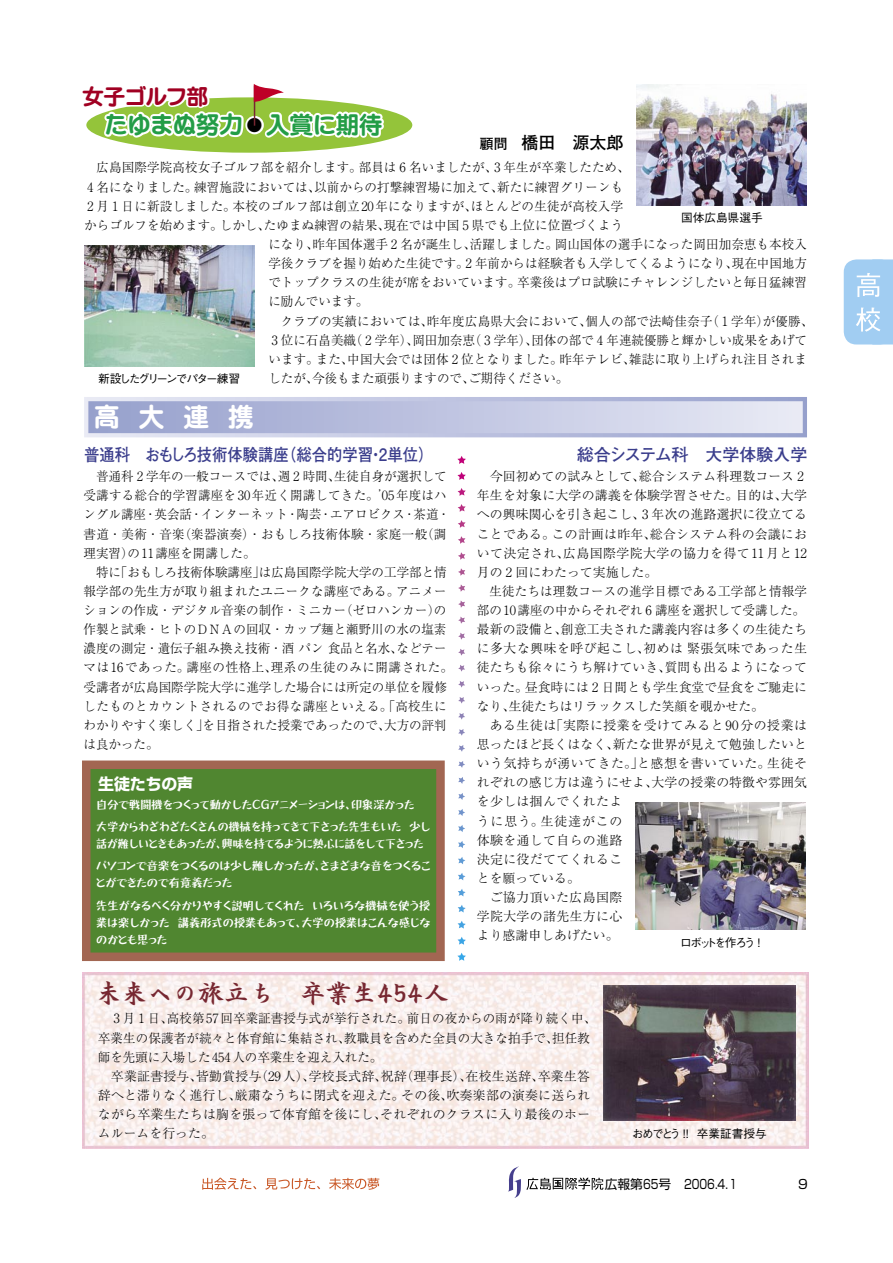
<style>
.page{position:relative;width:893px;height:1263px;background:#fff}
.page>*{position:absolute;margin:0;border:0;box-sizing:border-box;transform-origin:0 0}
.t1{font:700 25.5px "AS Kai Sho";color:#772731}
.t2{font:25.5px "FGP Maru Gothic Ca U";color:#fff}
.t3{font:23.4px "FGP Maru Gothic Ca U";color:#239d46}
.t4{font:21.3px "FGP Maru Gothic Ca U";color:#a00022}
.t5{font:700 16.95px "Futo Go B101 Pro";color:#3a3d8c;scale:.9 1}
.t6{font:700 16.95px "Futo Go B101 Pro";color:#3a3d8c}
.t7{font:700 16.95px "Futo Go B101 Pro";color:#000}
.t8{font:700 15.9px "Shin Go Pro";letter-spacing:-.01em;color:#fff}
.t9{font:300 12.75px/19.2px "Ryumin Pro";letter-spacing:.01em;color:#000}
.t10{font:12.75px "Shin Go Pro";color:#000}
.t11{font:500 11.7px "Gothic BBB Pro";color:#000}
.t12{font:500 11.7px "Gothic BBB Pro";letter-spacing:-.165em;color:#000}
.t13{font:500 11.7px "Gothic BBB Pro";letter-spacing:-.22em;color:#000}
.t14{font:11.1px/22.4px "FGP Takaboy 21 B";letter-spacing:.005em;color:#fff}
.s1{font-family:"Shin Go Pro";color:#000}
.s2{font-size:13.8px}
</style>
<div class="page">
<svg style="left:508px;top:1166px;width:96px;height:32px"></svg>
<svg style="left:202px;top:1178px;width:177px;height:12px"></svg>
<svg style="left:844px;top:259px;width:49px;height:85px;background:#acd2f3"></svg>
<img style="left:83px;top:972px;width:726px;height:177px">
<img style="left:604px;top:985px;width:191px;height:135px">
<img style="left:637px;top:84px;width:170px;height:122px">
<img style="left:84px;top:246px;width:171px;height:121px">
<div style="left:86px;top:97px;width:326px;height:56px;background:#94c43a;border-radius:50%"></div>
<svg style="left:86px;top:97px;width:160px;height:56px"></svg>
<div style="left:245px;top:116px;width:19px;height:18px;border:4px solid #fff;border-radius:50%"></div>
<svg style="left:253px;top:84px;width:133px;height:58px"></svg>
<div style="left:82px;top:760px;width:363px;height:201px;border:17px solid #a26652"></div>
<div style="left:90px;top:769px;width:346px;height:183px;background:#508630"></div>
<img style="left:635px;top:802px;width:170px;height:128px">
<svg style="left:457px;top:456px;width:9px;height:8px"></svg>
<svg style="left:457px;top:472px;width:9px;height:8px"></svg>
<svg style="left:458px;top:488px;width:8px;height:8px"></svg>
<svg style="left:458px;top:504px;width:8px;height:8px"></svg>
<svg style="left:458px;top:520px;width:8px;height:8px"></svg>
<svg style="left:458px;top:536px;width:7px;height:8px"></svg>
<svg style="left:458px;top:552px;width:7px;height:8px"></svg>
<svg style="left:458px;top:568px;width:7px;height:8px"></svg>
<svg style="left:458px;top:584px;width:7px;height:8px"></svg>
<svg style="left:458px;top:600px;width:7px;height:8px"></svg>
<svg style="left:458px;top:617px;width:7px;height:7px"></svg>
<svg style="left:458px;top:633px;width:7px;height:7px"></svg>
<svg style="left:458px;top:649px;width:7px;height:7px"></svg>
<svg style="left:458px;top:665px;width:7px;height:7px"></svg>
<svg style="left:458px;top:681px;width:7px;height:6px"></svg>
<svg style="left:458px;top:697px;width:7px;height:6px"></svg>
<svg style="left:458px;top:713px;width:7px;height:6px"></svg>
<svg style="left:458px;top:729px;width:7px;height:7px"></svg>
<svg style="left:458px;top:745px;width:7px;height:7px"></svg>
<svg style="left:458px;top:761px;width:7px;height:7px"></svg>
<svg style="left:458px;top:777px;width:7px;height:7px"></svg>
<svg style="left:458px;top:793px;width:7px;height:7px"></svg>
<svg style="left:458px;top:809px;width:7px;height:7px"></svg>
<svg style="left:458px;top:825px;width:7px;height:7px"></svg>
<svg style="left:458px;top:841px;width:7px;height:7px"></svg>
<svg style="left:458px;top:857px;width:7px;height:7px"></svg>
<svg style="left:458px;top:873px;width:7px;height:7px"></svg>
<svg style="left:458px;top:889px;width:8px;height:7px"></svg>
<svg style="left:458px;top:905px;width:8px;height:7px"></svg>
<svg style="left:458px;top:921px;width:8px;height:7px"></svg>
<svg style="left:458px;top:937px;width:8px;height:8px"></svg>
<svg style="left:457px;top:953px;width:9px;height:8px"></svg>
<div style="left:84px;top:397px;width:723px;height:40px;background:linear-gradient(to right,#e5e7f4,#9aa3ce)"></div>
<div style="left:88px;top:401px;width:715px;height:32px;background:linear-gradient(to right,#969fcc,#e9eaf6)"></div>
<p class="t4" style="left:83px;top:85px;width:127px">女子ゴルフ部</p>
<p class="t3" style="left:105px;top:113px;width:279px">たゆまぬ努力<span class="s1">●</span>入賞に期待</p>
<p class="t7" style="left:480px;top:129px;width:145px"><span class="s2">顧問</span> 橋田　源太郎</p>
<p class="t9" style="left:84px;top:157px;width:547px">　広島国際学院高校女子ゴルフ部を紹介します。部員は6名いましたが、3年生が卒業したため、</p>
<p class="t9" style="left:84px;top:176px;width:541px">4名になりました。練習施設においては、以前からの打撃練習場に加えて、新たに練習グリーンも</p>
<p class="t9" style="left:84px;top:195px;width:541px">2月1日に新設しました。本校のゴルフ部は創立20年になりますが、ほとんどの生徒が高校入学</p>
<p class="t9" style="left:84px;top:214px;width:541px">からゴルフを始めます。しかし、たゆまぬ練習の結果、現在では中国5県でも上位に位置づくよう</p>
<p class="t9" style="left:268px;top:234px;width:540px">になり、昨年国体選手2名が誕生し、活躍しました。岡山国体の選手になった岡田加奈恵も本校入</p>
<p class="t9" style="left:268px;top:253px;width:540px">学後クラブを握り始めた生徒です。2年前からは経験者も入学してくるようになり、現在中国地方</p>
<p class="t9" style="left:268px;top:272px;width:540px">でトップクラスの生徒が席をおいています。卒業後はプロ試験にチャレンジしたいと毎日猛練習</p>
<p class="t9" style="left:268px;top:291px;width:102px">に励んでいます。</p>
<p class="t9" style="left:268px;top:310px;width:546px">　クラブの実績においては、昨年度広島県大会において、個人の部で法崎佳奈子（1学年）が優勝、</p>
<p class="t9" style="left:268px;top:329px;width:540px">3位に石畠美織（2学年）、岡田加奈恵（3学年）、団体の部で4年連続優勝と輝かしい成果をあげて</p>
<p class="t9" style="left:268px;top:348px;width:540px">います。また、中国大会では団体2位となりました。昨年テレビ、雑誌に取り上げられ注目されま</p>
<p class="t9" style="left:268px;top:368px;width:302px">したが、今後もまた頑張りますので、ご期待ください。</p>
<p class="t11" style="left:681px;top:208px;width:83px">国体広島県選手</p>
<p class="t12" style="left:98px;top:369px;width:144px">新設したグリーンでパター練習</p>
<p class="t2" style="left:94px;top:404px;width:161px">高　大　連　携</p>
<p class="t5" style="left:84px;top:441px;width:390px">普通科　おもしろ技術体験講座（総合的学習・2単位）</p>
<p class="t6" style="left:577px;top:441px;width:232px">総合システム科　大学体験入学</p>
<p class="t9" style="left:84px;top:466px;width:371px">　普通科2学年の一般コースでは、週2時間、生徒自身が選択して受講する総合的学習講座を30年近く開講してきた。’05年度はハングル講座・英会話・インターネット・陶芸・エアロビクス・茶道・書道・美術・音楽（楽器演奏）・おもしろ技術体験・家庭一般（調理実習）の11講座を開講した。<br>　特に「おもしろ技術体験講座」は広島国際学院大学の工学部と情報学部の先生方が取り組まれたユニークな講座である。アニメーションの作成・デジタル音楽の制作・ミニカー（ゼロハンカー）の作製と試乗・ヒトのD N Aの回収・カップ麺と瀬野川の水の塩素濃度の測定・遺伝子組み換え技術・酒 パン 食品と名水、などテーマは16であった。講座の性格上、理系の生徒のみに開講された。受講者が広島国際学院大学に進学した場合には所定の単位を履修したものとカウントされるのでお得な講座といえる。「高校生にわかりやすく楽しく」を目指された授業であったので、大方の評判は良かった。</p>
<p class="t9" style="left:477px;top:466px;width:332px">　今回初めての試みとして、総合システム科理数コース2年生を対象に大学の講義を体験学習させた。目的は、大学への興味関心を引き起こし、3年次の進路選択に役立てることである。この計画は昨年、総合システム科の会議において決定され、広島国際学院大学の協力を得て11月と12月の2回にわたって実施した。<br>　生徒たちは理数コースの進学目標である工学部と情報学部の10講座の中からそれぞれ6講座を選択して受講した。最新の設備と、創意工夫された講義内容は多くの生徒たちに多大な興味を呼び起こし、初めは 緊張気味であった生徒たちも徐々にうち解けていき、質問も出るようになっていった。昼食時には2日間とも学生食堂で昼食をご馳走になり、生徒たちはリラックスした笑顔を覗かせた。<br>　ある生徒は「実際に授業を受けてみると90分の授業は思ったほど長くはなく、新たな世界が見えて勉強したいという気持ちが湧いてきた。」と感想を書いていた。生徒それぞれの感じ方は違うにせよ、大学の授業の特徴や雰囲気を少しは掴んでくれたよ<br>うに思う。生徒達がこの<br>体験を通して自らの進路<br>決定に役だててくれるこ<br>とを願っている。<br>　ご協力頂いた広島国際<br>学院大学の諸先生方に心<br>より感謝申しあげたい。</p>
<p class="t8" style="left:98px;top:771px;width:97px">生徒たちの声</p>
<p class="t14" style="left:96px;top:793px;width:336px">自分で戦闘機をつくって動かしたＣＧアニメーションは、印象深かった<br>大学からわざわざたくさんの機械を持ってきて下さった先生もいた　少し</p>
<p class="t14" style="left:96px;top:832px;width:336px">話が難しいときもあったが、興味を持てるように熱心に話をして下さったパソコンで音楽をつくるのは少し難しかったが、さまざまな音をつくるこ</p>
<p class="t14" style="left:96px;top:872px;width:336px">とができたので有意義だった<br>先生がなるべく分かりやすく説明してくれた　いろいろな機械を使う授</p>
<p class="t14" style="left:96px;top:914px;width:336px;line-height:17px">業は楽しかった　講義形式の授業もあって、大学の授業はこんな感じなのかとも思った</p>
<p class="t13" style="left:680px;top:933px;width:86px">ロボットを作ろう ！</p>
<p class="t1" style="left:96px;top:981px;width:354px">未来への旅立ち　卒業生４５４人</p>
<p class="t9" style="left:98px;top:1008px;width:500px;text-indent:13px">3月1日、高校第57回卒業証書授与式が挙行された。前日の夜からの雨が降り続く中、卒業生の保護者が続々と体育館に集結され、教職員を含めた全員の大きな拍手で、担任教師を先頭に入場した454人の卒業生を迎え入れた。<br>　卒業証書授与、皆勤賞授与（29人）、学校長式辞、祝辞（理事長）、在校生送辞、卒業生答辞へと滞りなく進行し、厳粛なうちに閉式を迎えた。その後、吹奏楽部の演奏に送られながら卒業生たちは胸を張って体育館を後にし、それぞれのクラスに入り最後のホームルームを行った。</p>
<p class="t11" style="left:632px;top:1124px;width:137px">おめでとう ！! 卒業証書授与</p>
<p class="t10" style="left:605px;top:1173px;width:135px">広報第65号　2006.4.１</p>
<p class="t10" style="left:798px;top:1173px;width:11px">9</p>
</div>
